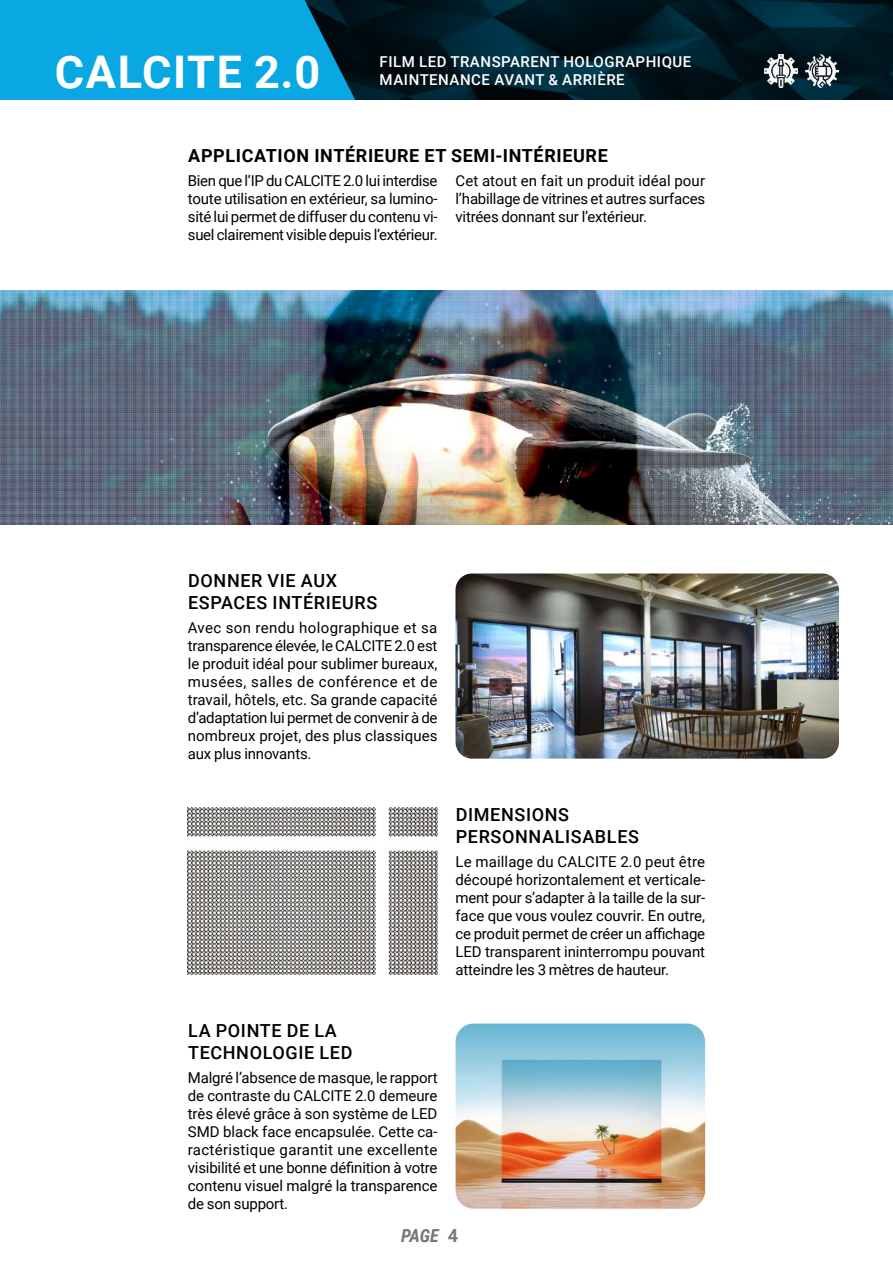
<style>
.page{position:relative;width:893px;height:1263px;background:#fff}
.page>*{position:absolute;margin:0;border:0;box-sizing:border-box;transform-origin:0 0}
.t1{font:700 45px "Roboto";letter-spacing:.035em;color:#fff}
.t2{font:500 18px/21.6px "Roboto";letter-spacing:.035em;color:#000}
.t3{font:700 18px "Roboto";letter-spacing:.035em;color:#000}
.t4{font:italic 700 18px "Roboto Condensed";color:#767778}
.t5{font:15px/18px "Roboto";letter-spacing:-.015em;color:#000;text-align:justify}
.t6{font:500 15px/18px "Roboto";letter-spacing:.035em;color:#fff}
.s1{font-family:"Roboto";font-style:normal;color:#787677}
</style>
<div class="page">
<img style="left:456px;top:1023px;width:249px;height:186px">
<img style="left:455px;top:573px;width:384px;height:186px">
<img style="left:188px;top:807px;width:249px;height:168px">
<img style="left:0;top:291px;width:893px;height:234px">
<img style="left:355px;top:0;width:538px;height:100px">
<svg style="left:0;top:0;width:355px;height:100px;background:#099dd3"></svg>
<img style="left:805px;top:54px;width:34px;height:34px">
<img style="left:764px;top:54px;width:34px;height:34px">
<h1 class="t1" style="left:55px;top:40px;width:267px">CALCITE 2.0</h1>
<p class="t6" style="left:380px;top:53px;width:313px">FILM LED TRANSPARENT HOLOGRAPHIQUE<br>MAINTENANCE AVANT &amp; ARRIÈRE</p>
<p class="t3" style="left:188px;top:143px;width:421px">APPLICATION INTÉRIEURE ET SEMI-INTÉRIEURE</p>
<p class="t5" style="left:188px;top:171px;width:251px">Bien que l’IP du CALCITE 2.0 lui interdise toute utilisation en extérieur, sa lumino&shy;sité lui permet de diffuser du contenu vi&shy;suel clairement visible depuis l’extérieur.</p>
<p class="t5" style="left:456px;top:171px;width:251px">Cet atout en fait un produit idéal pour l’habillage de vitrines et autres surfaces vitrées donnant sur l’extérieur.</p>
<p class="t2" style="left:188px;top:569px;width:191px">DONNER VIE AUX<br>ESPACES INTÉRIEURS</p>
<p class="t5" style="left:188px;top:618px;width:251px">Avec son rendu holographique et sa transparence élevée, le CALCITE 2.0 est le produit idéal pour sublimer bureaux, musées, salles de conférence et de travail, hôtels, etc. Sa grande capacité d’adaptation lui permet de convenir à de nombreux projet, des plus classiques aux plus innovants.</p>
<p class="t2" style="left:456px;top:803px;width:185px">DIMENSIONS<br>PERSONNALISABLES</p>
<p class="t5" style="left:455px;top:852px;width:251px">Le maillage du CALCITE 2.0 peut être découpé horizontalement et verticale&shy;ment pour s’adapter à la taille de la sur&shy;face que vous voulez couvrir. En outre, ce produit permet de créer un affichage LED transparent ininterrompu pouvant atteindre les 3 mètres de hauteur.</p>
<p class="t2" style="left:188px;top:1019px;width:166px">LA POINTE DE LA<br>TECHNOLOGIE LED</p>
<p class="t5" style="left:188px;top:1068px;width:251px">Malgré l’absence de masque, le rapport de contraste du CALCITE 2.0 demeure très élevé grâce à son système de LED SMD black face encapsulée. Cette ca&shy;ractéristique garantit une excellente visibilité et une bonne définition à votre contenu visuel malgré la transparence de son support.</p>
<p class="t4" style="left:401px;top:1223px;width:59px">PAGE <span class="s1">4</span></p>
</div>
